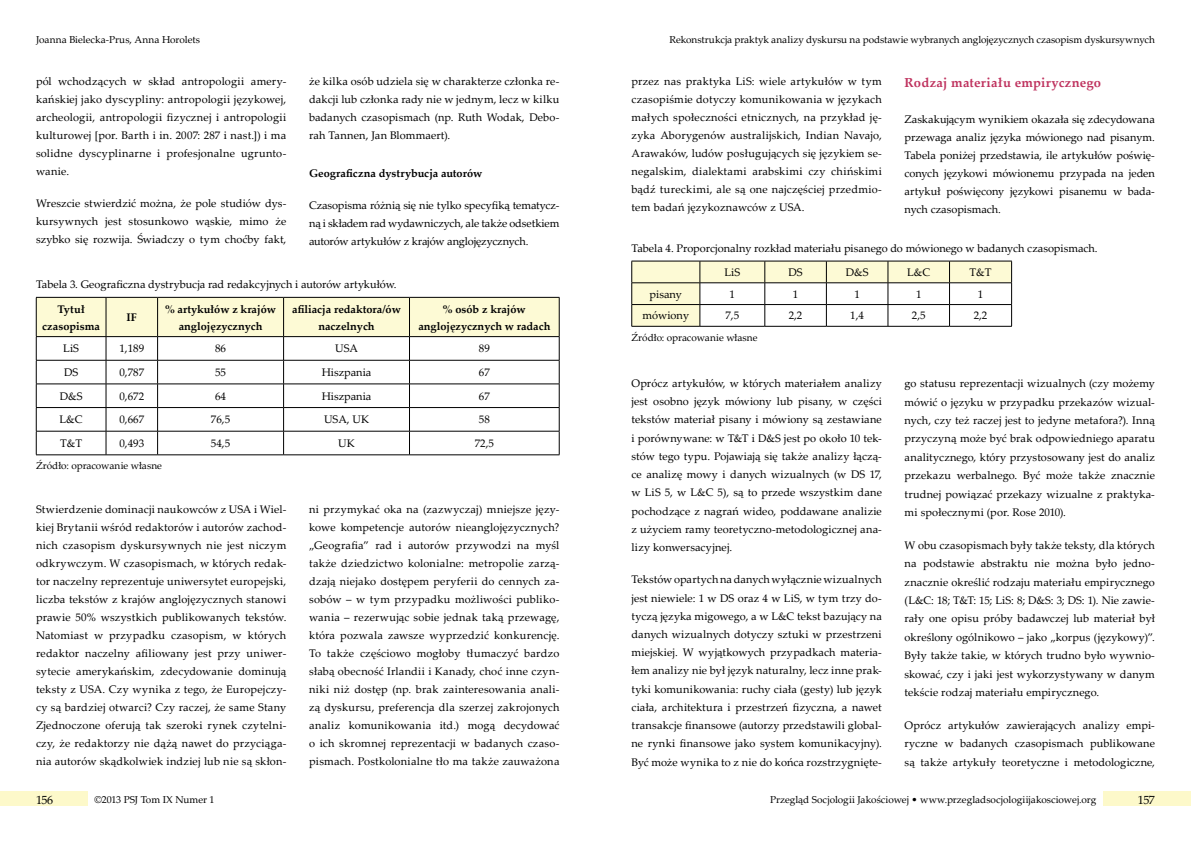
<style>
.page{position:relative;width:1191px;height:842px;background:#fff}
.page>*{position:absolute;margin:0;border:0;box-sizing:border-box;transform-origin:0 0}
.t1{font:700 13px "Palatino Linotype";letter-spacing:.02em;color:#bf335f}
.t2{font:12px "Palatino Linotype";letter-spacing:-.04em;color:#000}
.t3{font:11px/18px "Palatino Linotype";letter-spacing:.005em;color:#000;text-align:justify}
.t4{font:700 11px/17px "Palatino Linotype";color:#000;text-align:center}
.t5{font:10px "Palatino Linotype";letter-spacing:-.005em;color:#000}
</style>
<div class="page">
<div style="left:0;top:791px;width:87px;height:15px;background:#fdf9ca"></div>
<div style="left:1103px;top:791px;width:88px;height:15px;background:#fdf9ca"></div>
<hr style="left:36px;top:455px;width:70px;height:1px;background:#000">
<hr style="left:106px;top:455px;width:52px;height:1px;background:#000">
<hr style="left:158px;top:455px;width:125px;height:1px;background:#000">
<hr style="left:283px;top:455px;width:126px;height:1px;background:#000">
<hr style="left:409px;top:455px;width:150px;height:1px;background:#000">
<svg style="left:36px;top:297px;width:524px;height:158px"></svg>
<hr style="left:631px;top:326px;width:69px;height:1px;background:#000">
<hr style="left:700px;top:326px;width:65px;height:1px;background:#000">
<hr style="left:765px;top:326px;width:61px;height:1px;background:#000">
<hr style="left:826px;top:326px;width:62px;height:1px;background:#000">
<hr style="left:888px;top:326px;width:61px;height:1px;background:#000">
<hr style="left:949px;top:326px;width:62px;height:1px;background:#000">
<svg style="left:631px;top:261px;width:381px;height:65px"></svg>
<p class="t5" style="left:36px;top:33px;width:166px">Joanna Bielecka-Prus, Anna Horolets</p>
<p class="t5" style="left:669px;top:33px;width:487px">Rekonstrukcja praktyk analizy dyskursu na podstawie wybranych anglojęzycznych czasopism dyskursywnych</p>
<p class="t3" style="left:36px;top:72px;width:252px">pól wchodzących w skład antropologii amery&shy;kańskiej jako dyscypliny: antropologii językowej, archeologii, antropologii fizycznej i antropologii kulturowej [por. Barth i in. 2007: 287 i nast.]) i ma solidne dyscyplinarne i profesjonalne ugrunto&shy;wanie.</p>
<p class="t3" style="left:36px;top:194px;width:252px">Wreszcie stwierdzić można, że pole studiów dys&shy;kursywnych jest stosunkowo wąskie, mimo że szybko się rozwija. Świadczy o tym choćby fakt,</p>
<p class="t3" style="left:309px;top:72px;width:252px">że kilka osób udziela się w charakterze członka re&shy;dakcji lub członka rady nie w jednym, lecz w kilku badanych czasopismach (np. Ruth Wodak, Debo&shy;rah Tannen, Jan Blommaert).</p>
<p class="t4" style="left:309px;top:164px;width:175px">Geograficzna dystrybucja autorów</p>
<p class="t3" style="left:309px;top:196px;width:252px">Czasopisma różnią się nie tylko specyfiką tematycz&shy;ną i składem rad wydawniczych, ale także odsetkiem autorów artykułów z krajów anglojęzycznych.</p>
<p class="t3" style="left:36px;top:275px;width:362px">Tabela 3. Geograficzna dystrybucja rad redakcyjnych i autorów artykułów.</p>
<p class="t4" style="left:42px;top:300px;width:59px">Tytuł czasopisma</p>
<p class="t4" style="left:127px;top:308px;width:12px">IF</p>
<p class="t4" style="left:165px;top:300px;width:112px">% artykułów z krajów anglojęzycznych</p>
<p class="t4" style="left:292px;top:300px;width:110px">afiliacja redaktora/ów naczelnych</p>
<p class="t4" style="left:418px;top:300px;width:133px">% osób z krajów anglojęzycznych w radach</p>
<p class="t3" style="left:63px;top:339px;width:17px">LiS</p>
<p class="t3" style="left:119px;top:339px;width:26px">1,189</p>
<p class="t3" style="left:215px;top:339px;width:12px">86</p>
<p class="t3" style="left:335px;top:339px;width:24px">USA</p>
<p class="t3" style="left:479px;top:339px;width:12px">89</p>
<p class="t3" style="left:64px;top:363px;width:16px">DS</p>
<p class="t3" style="left:119px;top:363px;width:26px">0,787</p>
<p class="t3" style="left:215px;top:363px;width:12px">55</p>
<p class="t3" style="left:322px;top:363px;width:51px">Hiszpania</p>
<p class="t3" style="left:479px;top:363px;width:12px">67</p>
<p class="t3" style="left:60px;top:387px;width:24px">D&amp;S</p>
<p class="t3" style="left:119px;top:387px;width:26px">0,672</p>
<p class="t3" style="left:215px;top:387px;width:12px">64</p>
<p class="t3" style="left:322px;top:387px;width:51px">Hiszpania</p>
<p class="t3" style="left:479px;top:387px;width:12px">67</p>
<p class="t3" style="left:60px;top:410px;width:25px">L&amp;C</p>
<p class="t3" style="left:119px;top:410px;width:26px">0,667</p>
<p class="t3" style="left:211px;top:410px;width:21px">76,5</p>
<p class="t3" style="left:324px;top:410px;width:46px">USA, UK</p>
<p class="t3" style="left:479px;top:410px;width:12px">58</p>
<p class="t3" style="left:60px;top:434px;width:24px">T&amp;T</p>
<p class="t3" style="left:119px;top:434px;width:26px">0,493</p>
<p class="t3" style="left:211px;top:434px;width:21px">54,5</p>
<p class="t3" style="left:338px;top:434px;width:18px">UK</p>
<p class="t3" style="left:475px;top:434px;width:21px">72,5</p>
<p class="t5" style="left:36px;top:459px;width:127px">Źródło: opracowanie własne</p>
<p class="t3" style="left:36px;top:500px;width:252px">Stwierdzenie dominacji naukowców z USA i Wiel&shy;kiej Brytanii wśród redaktorów i autorów zachod&shy;nich czasopism dyskursywnych nie jest niczym odkrywczym. W czasopismach, w których redak&shy;tor naczelny reprezentuje uniwersytet europejski, liczba tekstów z krajów anglojęzycznych stanowi prawie 50% wszystkich publikowanych tekstów.<br>Natomiast w przypadku czasopism, w których redaktor naczelny afiliowany jest przy uniwer&shy;sytecie amerykańskim, zdecydowanie dominują teksty z USA. Czy wynika z tego, że Europejczy&shy;cy są bardziej otwarci? Czy raczej, że same Stany Zjednoczone oferują tak szeroki rynek czytelni&shy;czy, że redaktorzy nie dążą nawet do przyciąga&shy;nia autorów skądkolwiek indziej lub nie są skłon-</p>
<p class="t3" style="left:309px;top:500px;width:252px">ni przymykać oka na (zazwyczaj) mniejsze języ&shy;kowe kompetencje autorów nieanglojęzycznych? „Geografia” rad i autorów przywodzi na myśl także dziedzictwo kolonialne: metropolie zarzą&shy;dzają niejako dostępem peryferii do cennych za&shy;sobów – w tym przypadku możliwości publiko&shy;wania – rezerwując sobie jednak taką przewagę, która pozwala zawsze wyprzedzić konkurencję.<br>To także częściowo mogłoby tłumaczyć bardzo słabą obecność Irlandii i Kanady, choć inne czyn&shy;niki niż dostęp (np. brak zainteresowania anali&shy;zą dyskursu, preferencja dla szerzej zakrojonych analiz komunikowania itd.) mogą decydować o ich skromnej reprezentacji w badanych czaso&shy;pismach. Postkolonialne tło ma także zauważona</p>
<p class="t3" style="left:631px;top:72px;width:252px">przez nas praktyka LiS: wiele artykułów w tym czasopiśmie dotyczy komunikowania w językach małych społeczności etnicznych, na przykład ję&shy;zyka Aborygenów australijskich, Indian Navajo, Arawaków, ludów posługujących się językiem se&shy;negalskim, dialektami arabskimi czy chińskimi bądź tureckimi, ale są one najczęściej przedmio&shy;tem badań językoznawców z USA.</p>
<p class="t1" style="left:904px;top:73px;width:198px">Rodzaj materiału empirycznego</p>
<p class="t3" style="left:904px;top:110px;width:252px">Zaskakującym wynikiem okazała się zdecydowana przewaga analiz języka mówionego nad pisanym.<br>Tabela poniżej przedstawia, ile artykułów poświę&shy;conych językowi mówionemu przypada na jeden artykuł poświęcony językowi pisanemu w bada&shy;nych czasopismach.</p>
<p class="t3" style="left:631px;top:239px;width:467px">Tabela 4. Proporcjonalny rozkład materiału pisanego do mówionego w badanych czasopismach.</p>
<p class="t3" style="left:724px;top:263px;width:17px">LiS</p>
<p class="t3" style="left:788px;top:263px;width:16px">DS</p>
<p class="t3" style="left:845px;top:263px;width:24px">D&amp;S</p>
<p class="t3" style="left:907px;top:263px;width:25px">L&amp;C</p>
<p class="t3" style="left:969px;top:263px;width:24px">T&amp;T</p>
<p class="t3" style="left:649px;top:285px;width:34px">pisany</p>
<p class="t3" style="left:729px;top:285px;width:7px">1</p>
<p class="t3" style="left:793px;top:285px;width:7px">1</p>
<p class="t3" style="left:854px;top:285px;width:7px">1</p>
<p class="t3" style="left:916px;top:285px;width:7px">1</p>
<p class="t3" style="left:977px;top:285px;width:7px">1</p>
<p class="t3" style="left:642px;top:306px;width:48px">mówiony</p>
<p class="t3" style="left:725px;top:306px;width:15px">7,5</p>
<p class="t3" style="left:788px;top:306px;width:15px">2,2</p>
<p class="t3" style="left:850px;top:306px;width:15px">1,4</p>
<p class="t3" style="left:912px;top:306px;width:15px">2,5</p>
<p class="t3" style="left:973px;top:306px;width:15px">2,2</p>
<p class="t5" style="left:631px;top:330px;width:127px">Źródło: opracowanie własne</p>
<p class="t3" style="left:631px;top:374px;width:252px">Oprócz artykułów, w których materiałem analizy jest osobno język mówiony lub pisany, w części tekstów materiał pisany i mówiony są zestawiane i porównywane: w T&amp;T i D&amp;S jest po około 10 tek&shy;stów tego typu. Pojawiają się także analizy łączą&shy;ce analizę mowy i danych wizualnych (w DS 17, w LiS 5, w L&amp;C 5), są to przede wszystkim dane pochodzące z nagrań wideo, poddawane analizie z użyciem ramy teoretyczno-metodologicznej ana&shy;lizy konwersacyjnej.</p>
<p class="t3" style="left:631px;top:570px;width:252px">Tekstów opartych na danych wyłącznie wizualnych jest niewiele: 1 w DS oraz 4 w LiS, w tym trzy do&shy;tyczą języka migowego, a w L&amp;C tekst bazujący na danych wizualnych dotyczy sztuki w przestrzeni miejskiej. W wyjątkowych przypadkach materia&shy;łem analizy nie był język naturalny, lecz inne prak&shy;tyki komunikowania: ruchy ciała (gesty) lub język ciała, architektura i przestrzeń fizyczna, a nawet transakcje finansowe (autorzy przedstawili global&shy;ne rynki finansowe jako system komunikacyjny).<br>Być może wynika to z nie do końca rozstrzygnięte-</p>
<p class="t3" style="left:904px;top:374px;width:252px;line-height:18.4px">go statusu reprezentacji wizualnych (czy możemy mówić o języku w przypadku przekazów wizual&shy;nych, czy też raczej jest to jedyne metafora?). Inną przyczyną może być brak odpowiedniego aparatu analitycznego, który przystosowany jest do analiz przekazu werbalnego. Być może także znacznie trudnej powiązać przekazy wizualne z praktyka&shy;mi społecznymi (por. Rose 2010).</p>
<p class="t3" style="left:904px;top:535px;width:252px;line-height:18.4px">W obu czasopismach były także teksty, dla których na podstawie abstraktu nie można było jedno&shy;znacznie określić rodzaju materiału empirycznego (L&amp;C: 18; T&amp;T: 15; LiS: 8; D&amp;S: 3; DS: 1). Nie zawie&shy;rały one opisu próby badawczej lub materiał był określony ogólnikowo ‒ jako „korpus (językowy)”.<br>Były także takie, w których trudno było wywnio&shy;skować, czy i jaki jest wykorzystywany w danym tekście rodzaj materiału empirycznego.</p>
<p class="t3" style="left:904px;top:715px;width:252px;line-height:18.4px">Oprócz artykułów zawierających analizy empi&shy;ryczne w badanych czasopismach publikowane są także artykuły teoretyczne i metodologiczne,</p>
<p class="t2" style="left:36px;top:791px;width:19px">156</p>
<p class="t5" style="left:94px;top:792px;width:122px">©2013 PSJ Tom IX Numer 1</p>
<p class="t5" style="left:770px;top:792px;width:328px">Przegląd Socjologii Jakościowej • www.przegladsocjologiijakosciowej.org</p>
<p class="t2" style="left:1137px;top:791px;width:19px">157</p>
</div>
